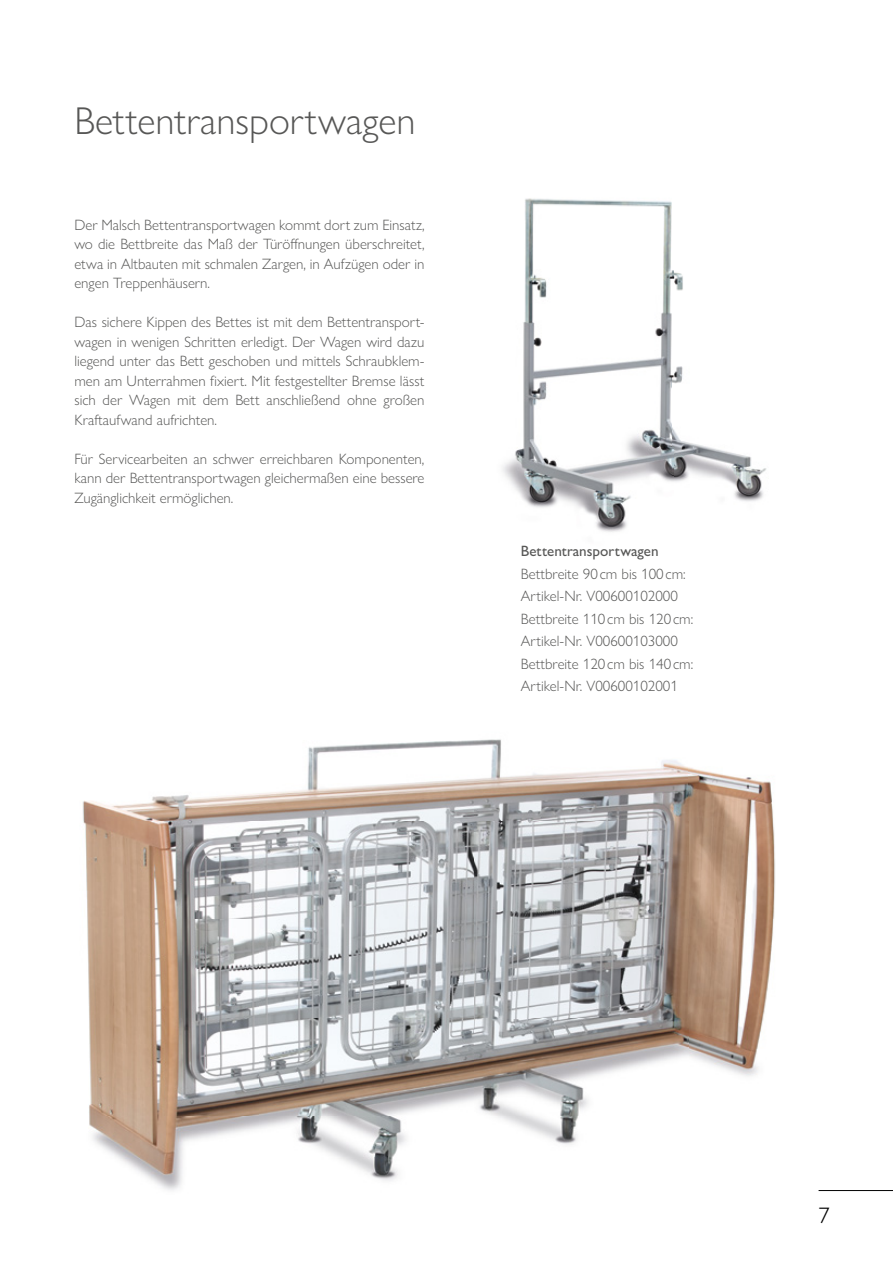
<style>
.page{position:relative;width:893px;height:1263px;background:#fff}
.page>*{position:absolute;margin:0;border:0;box-sizing:border-box;transform-origin:0 0}
.t1{font:300 39px "Gill Sans Nova";color:#575756}
.t2{font:300 22.5px "Gill Sans Nova";color:#000}
.t3{font:300 15px/19.5px "Gill Sans Nova";color:#575756;text-align:justify}
.t4{font:500 15px "Gill Sans Nova";color:#575756}
</style>
<div class="page">
<img style="left:502px;top:198px;width:265px;height:334px">
<hr style="left:819px;top:1190px;width:74px;height:1px;background:#000">
<img style="left:82px;top:739px;width:693px;height:451px">
<h1 class="t1" style="left:74px;top:97px;width:343px">Bettentransportwagen</h1>
<p class="t3" style="left:74px;top:214px;width:352px">Der Malsch Bettentransportwagen kommt dort zum Einsatz, wo die Bettbreite das Maß der Türöffnungen überschreitet, etwa in Altbauten mit schmalen Zargen, in Aufzügen oder in engen Treppenhäusern.</p>
<p class="t3" style="left:74px;top:312px;width:352px">Das sichere Kippen des Bettes ist mit dem Bettentransport&shy;wagen in wenigen Schritten erledigt. Der Wagen wird dazu liegend unter das Bett geschoben und mittels Schraubklem&shy;men am Unterrahmen fixiert. Mit festgestellter Bremse lässt sich der Wagen mit dem Bett anschließend ohne großen Kraftaufwand aufrichten.</p>
<p class="t3" style="left:74px;top:448px;width:352px">Für Servicearbeiten an schwer erreichbaren Komponenten, kann der Bettentransportwagen gleichermaßen eine bessere Zugänglichkeit ermöglichen.</p>
<p class="t4" style="left:521px;top:542px;width:139px">Bettentransportwagen</p>
<p class="t3" style="left:521px;top:562px;width:174px;line-height:22.5px;text-align:left">Bettbreite 90 cm bis 100 cm:<br>Artikel-Nr. V00600102000<br>Bettbreite 110 cm bis 120 cm:<br>Artikel-Nr. V00600103000<br>Bettbreite 120 cm bis 140 cm:<br>Artikel-Nr. V00600102001</p>
<h2 class="t2" style="left:819px;top:1201px;width:13px">7</h2>
</div>
